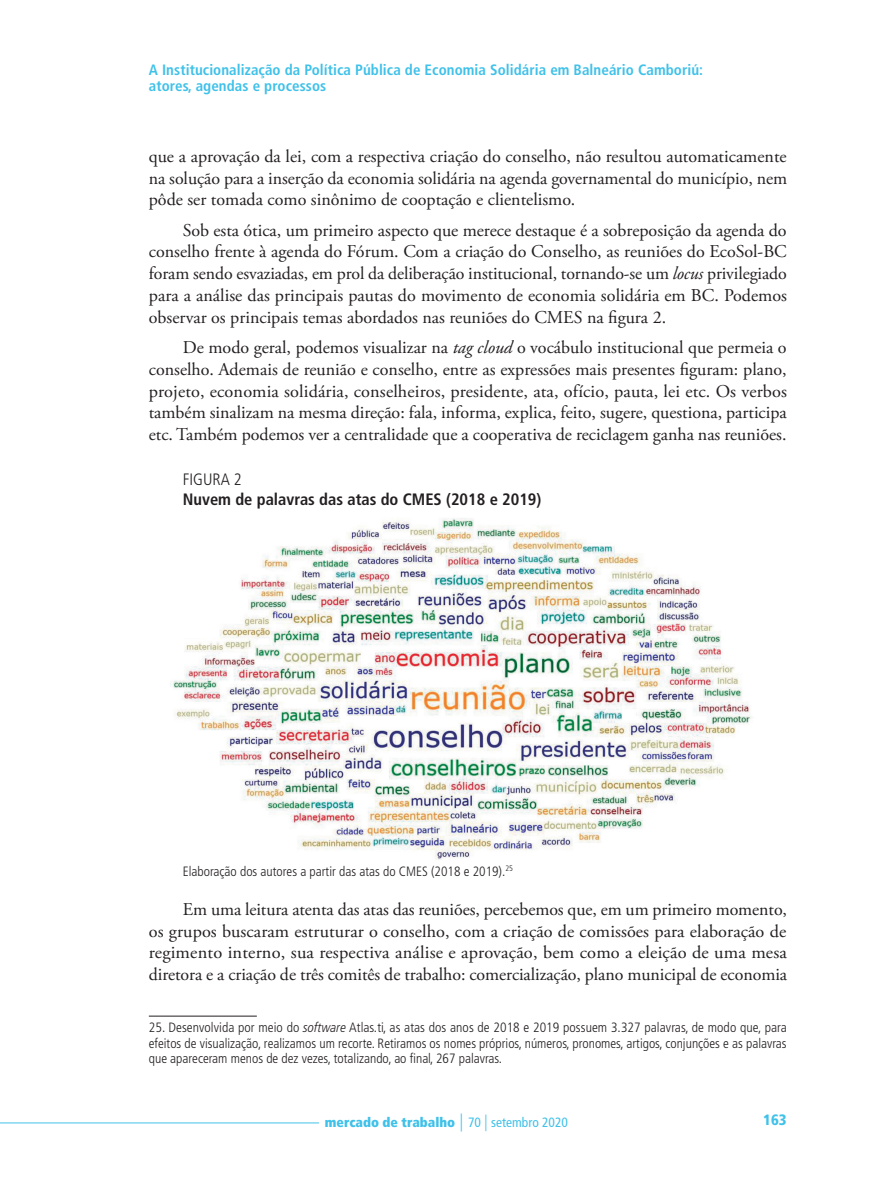
<style>
.page{position:relative;width:893px;height:1191px;background:#fff}
.page>*{position:absolute;margin:0;border:0;box-sizing:border-box;transform-origin:0 0}
.texto{font:18px/21.8px "Adobe Garamond Pro";color:#231f20;text-align:justify}
.Tabela_titulo{font:700 condensed 16.5px "Frutiger LT Pro";color:#231f20}
.Tabela_numero{font:300 condensed 16.5px "Frutiger LT Pro";color:#231f20}
.t1{font:700 condensed 15px/16.2px "Frutiger LT Pro";letter-spacing:.005em;color:#3fc1e9}
.t2{font:900 condensed 15px "Frutiger LT Pro";color:#3fc1e9}
.RODAPE{font:300 condensed 13.5px/15.8px "Frutiger LT Pro";color:#231f20;text-align:justify}
.Tabela_elaboracao{font:300 condensed 13.5px "Frutiger LT Pro";color:#231f20}
.t3{font:900 condensed 13.5px "Frutiger LT Pro";color:#3fc1e9}
.s1{font-style:italic}
.s2{font-weight:300;font-size:18px}
.s3{font-weight:400}
.s4{font-weight:300;font-size:16.5px}
</style>
<div class="page">
<hr style="left:0;top:1122px;width:319px;height:1px;background:#3fc1e9">
<img style="left:170px;top:518px;width:583px;height:341px">
<hr style="left:149px;top:1015px;width:108px;height:1px;background:#231f20">
<p class="t1" style="left:149px;top:62px;width:556px">A Institucionalização da Política Pública de Economia Solidária em Balneário Camboriú: atores, agendas e processos</p>
<p class="texto" style="left:149px;top:146px;width:640px">que a aprovação da lei, com a respectiva criação do conselho, não resultou automaticamente na solução para a inserção da economia solidária na agenda governamental do município, nem pôde ser tomada como sinônimo de cooptação e clientelismo.</p>
<p class="texto" style="left:149px;top:220px;width:640px;text-indent:34px">Sob esta ótica, um primeiro aspecto que merece destaque é a sobreposição da agenda do conselho frente à agenda do Fórum. Com a criação do Conselho, as reuniões do EcoSol-BC foram sendo esvaziadas, em prol da deliberação institucional, tornando-se um <span class="s1">locus</span> privilegiado para a análise das principais pautas do movimento de economia solidária em BC. Podemos observar os principais temas abordados nas reuniões do CMES na figura 2.</p>
<p class="texto" style="left:149px;top:337px;width:640px;text-indent:34px">De modo geral, podemos visualizar na <span class="s1">tag cloud</span> o vocábulo institucional que permeia o conselho. Ademais de reunião e conselho, entre as expressões mais presentes figuram: plano, projeto, economia solidária, conselheiros, presidente, ata, ofício, pauta, lei etc. Os verbos também sinalizam na mesma direção: fala, informa, explica, feito, sugere, questiona, participa etc. Também podemos ver a centralidade que a cooperativa de reciclagem ganha nas reuniões.</p>
<p class="Tabela_numero" style="left:183px;top:470px;width:60px">FIGURA 2</p>
<p class="Tabela_titulo" style="left:183px;top:489px;width:360px">Nuvem de palavras das atas do CMES (2018 e 2019)</p>
<p class="Tabela_elaboracao" style="left:183px;top:863px;width:332px">Elaboração dos autores a partir das atas do CMES (2018 e 2019).<sup>25</sup></p>
<p class="texto" style="left:149px;top:898px;width:640px;text-indent:34px">Em uma leitura atenta das atas das reuniões, percebemos que, em um primeiro momento, os grupos buscaram estruturar o conselho, com a criação de comissões para elaboração de regimento interno, sua respectiva análise e aprovação, bem como a eleição de uma mesa diretora e a criação de três comitês de trabalho: comercialização, plano municipal de economia</p>
<p class="RODAPE" style="left:149px;top:1019px;width:639px">25. Desenvolvida por meio do <span class="s1">software</span> Atlas.ti, as atas dos anos de 2018 e 2019 possuem 3.327 palavras, de modo que, para efeitos de visualização, realizamos um recorte. Retiramos os nomes próprios, números, pronomes, artigos, conjunções e as palavras que apareceram menos de dez vezes, totalizando, ao final, 267 palavras.</p>
<p class="t3" style="left:325px;top:1114px;width:245px">mercado de trabalho <span class="s2">|</span> <span class="s3">70</span> <span class="s4">|</span> <span class="s3">setembro 2020</span></p>
<p class="t2" style="left:763px;top:1110px;width:25px">163</p>
</div>
